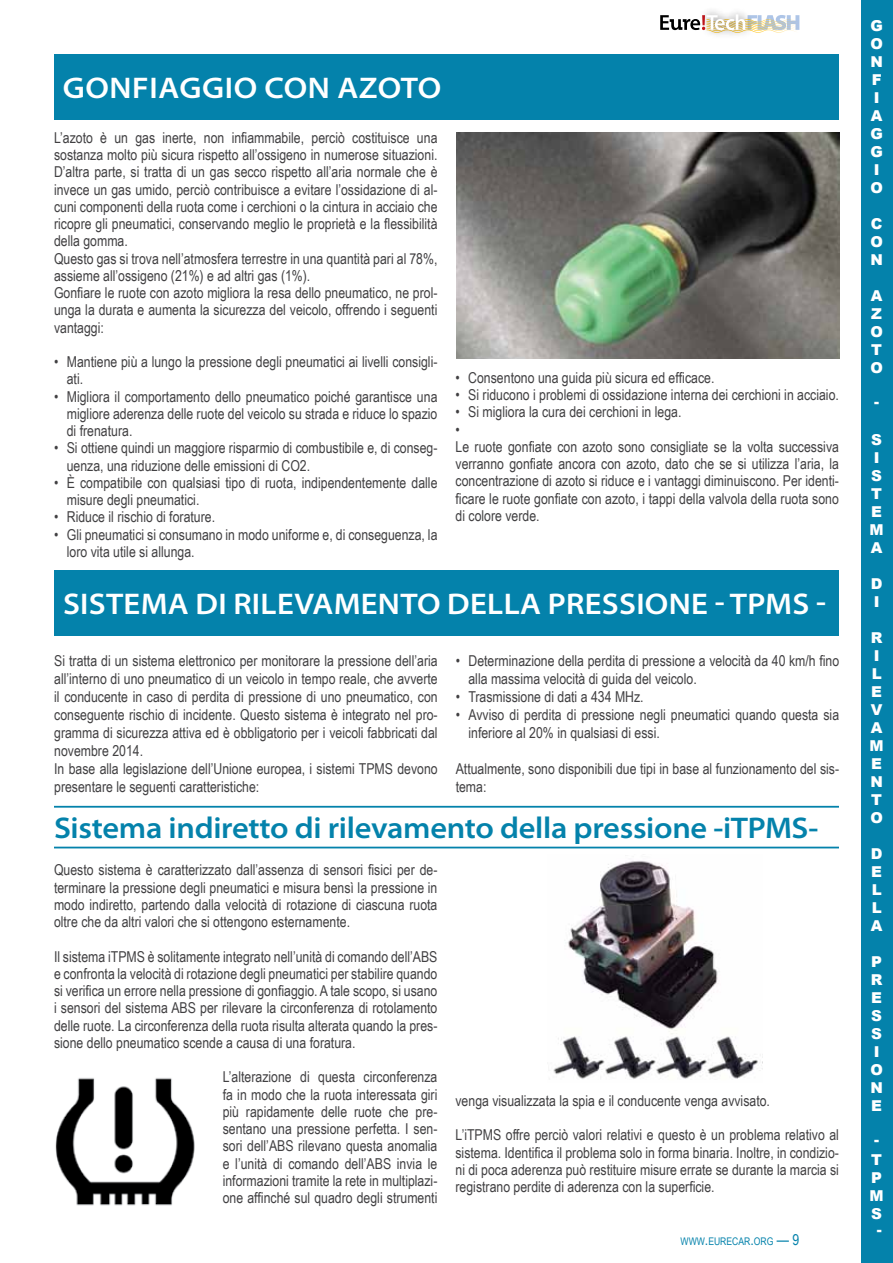
<style>
.page{position:relative;width:893px;height:1263px;background:#fff}
.page>*{position:absolute;margin:0;border:0;box-sizing:border-box;transform-origin:0 0}
.t1{font:600 semi-expanded 30px "Myriad Pro";letter-spacing:.01em;color:#fff}
.t2{font:600 semi-expanded 30px "Myriad Pro";letter-spacing:-.01em;color:#0482ab}
.t3{font:15px/17.2px "Arial Narrow";color:#414042}
.t4{font:900 15px/18px "Arial";color:#fff}
.t5{font:10.5px "Arial Narrow";color:#0482ab}
.s1{font-size:15px}
</style>
<div class="page">
<svg style="left:660px;top:14px;width:139px;height:19px"></svg>
<div style="left:862px;top:0;width:31px;height:1263px;background:#0482ab"></div>
<div style="left:54px;top:54px;width:785px;height:66px;background:#0482ab"></div>
<img style="left:456px;top:133px;width:383px;height:225px">
<div style="left:54px;top:570px;width:785px;height:66px;background:#0482ab"></div>
<hr style="left:54px;top:806px;width:785px;height:2px;background:#0482ab">
<hr style="left:54px;top:847px;width:785px;height:1px;background:#0482ab">
<img style="left:553px;top:861px;width:205px;height:218px">
<img style="left:55px;top:1078px;width:140px;height:128px">
<h1 class="t1" style="left:63px;top:71px;width:380px">GONFIAGGIO CON AZOTO</h1>
<p class="t3" style="left:54px;top:128px;width:385px">L’azoto è un gas inerte, non infiammabile, perciò costituisce una sostanza molto più sicura rispetto all’ossigeno in numerose situazioni.<br>D’altra parte, si tratta di un gas secco rispetto all’aria normale che è invece un gas umido, perciò contribuisce a evitare l’ossidazione di al&shy;cuni componenti della ruota come i cerchioni o la cintura in acciaio che ricopre gli pneumatici, conservando meglio le proprietà e la flessibilità della gomma.<br>Questo gas si trova nell’atmosfera terrestre in una quantità pari al 78%, assieme all’ossigeno (21%) e ad altri gas (1%).<br>Gonfiare le ruote con azoto migliora la resa dello pneumatico, ne prol&shy;unga la durata e aumenta la sicurezza del veicolo, offrendo i seguenti vantaggi:</p>
<p class="t3" style="left:67px;top:353px;width:372px;text-indent:-13px">• Mantiene più a lungo la pressione degli pneumatici ai livelli consigli&shy;ati.</p>
<p class="t3" style="left:67px;top:387px;width:372px;text-align:justify;text-indent:-13px">• Migliora il comportamento dello pneumatico poiché garantisce una migliore aderenza delle ruote del veicolo su strada e riduce lo spazio di frenatura.</p>
<p class="t3" style="left:67px;top:439px;width:372px;text-indent:-13px">• Si ottiene quindi un maggiore risparmio di combustibile e, di conseg&shy;uenza, una riduzione delle emissioni di CO2.</p>
<p class="t3" style="left:67px;top:473px;width:372px;text-indent:-13px">• È compatibile con qualsiasi tipo di ruota, indipendentemente dalle misure degli pneumatici.</p>
<p class="t3" style="left:54px;top:508px;width:163px">• Riduce il rischio di forature.</p>
<p class="t3" style="left:67px;top:525px;width:372px;text-indent:-13px">• Gli pneumatici si consumano in modo uniforme e, di conseguenza, la loro vita utile si allunga.</p>
<p class="t3" style="left:455px;top:368px;width:260px">• Consentono una guida più sicura ed efficace.</p>
<p class="t3" style="left:455px;top:386px;width:385px">• Si riducono i problemi di ossidazione interna dei cerchioni in acciaio.</p>
<p class="t3" style="left:455px;top:403px;width:385px">• Si migliora la cura dei cerchioni in lega.<br>•<br>Le ruote gonfiate con azoto sono consigliate se la volta successiva verranno gonfiate ancora con azoto, dato che se si utilizza l’aria, la concentrazione di azoto si riduce e i vantaggi diminuiscono. Per identi&shy;ficare le ruote gonfiate con azoto, i tappi della valvola della ruota sono di colore verde.</p>
<h1 class="t1" style="left:63px;top:587px;width:764px">SISTEMA DI RILEVAMENTO DELLA PRESSIONE - TPMS -</h1>
<p class="t3" style="left:54px;top:651px;width:385px;line-height:18px">Si tratta di un sistema elettronico per monitorare la pressione dell’aria all’interno di uno pneumatico di un veicolo in tempo reale, che avverte il conducente in caso di perdita di pressione di uno pneumatico, con conseguente rischio di incidente. Questo sistema è integrato nel pro&shy;gramma di sicurezza attiva ed è obbligatorio per i veicoli fabbricati dal novembre 2014.<br>In base alla legislazione dell’Unione europea, i sistemi TPMS devono presentare le seguenti caratteristiche:</p>
<p class="t3" style="left:468px;top:651px;width:372px;line-height:18px;text-indent:-13px">• Determinazione della perdita di pressione a velocità da 40 km/h fino alla massima velocità di guida del veicolo.</p>
<p class="t3" style="left:456px;top:688px;width:189px">• Trasmissione di dati a 434 MHz.</p>
<p class="t3" style="left:468px;top:705px;width:372px;line-height:18px;text-indent:-13px">• Avviso di perdita di pressione negli pneumatici quando questa sia inferiore al 20% in qualsiasi di essi.</p>
<p class="t3" style="left:456px;top:759px;width:385px;line-height:18px">Attualmente, sono disponibili due tipi in base al funzionamento del sis&shy;tema:</p>
<h1 class="t2" style="left:54px;top:811px;width:766px">SISTEMA INDIRETTO DI RILEVAMENTO DELLA PRESSIONE -ITPMS-</h1>
<p class="t3" style="left:54px;top:861px;width:385px;text-align:justify">Questo sistema è caratterizzato dall’assenza di sensori fisici per de&shy;terminare la pressione degli pneumatici e misura bensì la pressione in modo indiretto, partendo dalla velocità di rotazione di ciascuna ruota oltre che da altri valori che si ottengono esternamente.</p>
<p class="t3" style="left:54px;top:947px;width:385px;text-align:justify">Il sistema iTPMS è solitamente integrato nell’unità di comando dell’ABS e confronta la velocità di rotazione degli pneumatici per stabilire quando si verifica un errore nella pressione di gonfiaggio. A tale scopo, si usano i sensori del sistema ABS per rilevare la circonferenza di rotolamento delle ruote. La circonferenza della ruota risulta alterata quando la pres&shy;sione dello pneumatico scende a causa di una foratura.</p>
<p class="t3" style="left:223px;top:1068px;width:216px;text-align:justify">L’alterazione di questa circonferenza fa in modo che la ruota interessata giri più rapidamente delle ruote che pre&shy;sentano una pressione perfetta. I sen&shy;sori dell’ABS rilevano questa anomalia e l’unità di comando dell’ABS invia le informazioni tramite la rete in multiplazi&shy;one affinché sul quadro degli strumenti</p>
<p class="t3" style="left:455px;top:1091px;width:316px">venga visualizzata la spia e il conducente venga avvisato.</p>
<p class="t3" style="left:455px;top:1126px;width:385px;text-align:justify">L’iTPMS offre perciò valori relativi e questo è un problema relativo al sistema. Identifica il problema solo in forma binaria. Inoltre, in condizio&shy;ni di poca aderenza può restituire misure errate se durante la marcia si registrano perdite di aderenza con la superficie.</p>
<p class="t5" style="left:680px;top:1233px;width:120px">WWW<span class="s1">.</span>EURECAR<span class="s1">.</span>ORG <span class="s1">— 9</span></p>
<p class="t4" style="left:870px;top:16px;width:14px">G<br>O<br>N<br>F<br>I<br>A<br>G<br>G<br>I<br>O</p>
<p class="t4" style="left:870px;top:214px;width:14px;text-align:justify">C O N</p>
<p class="t4" style="left:870px;top:286px;width:14px;text-align:justify">A Z O T O</p>
<p class="t4" style="left:874px;top:392px;width:6px">-</p>
<p class="t4" style="left:870px;top:430px;width:16px">S<br>I<br>S<br>T<br>E<br>M<br>A</p>
<p class="t4" style="left:871px;top:574px;width:13px">D<br>I</p>
<p class="t4" style="left:870px;top:628px;width:16px">R<br>I<br>L<br>E<br>V<br>A<br>M<br>E<br>N<br>T<br>O</p>
<p class="t4" style="left:871px;top:844px;width:13px;text-align:justify">D E L L A</p>
<p class="t4" style="left:870px;top:952px;width:14px">P<br>R<br>E<br>S<br>S<br>I<br>O<br>N<br>E</p>
<p class="t4" style="left:871px;top:1130px;width:12px;line-height:19.5px">-<br>T</p>
<p class="t4" style="left:870px;top:1168px;width:14px;text-align:justify">P M S</p>
<p class="t4" style="left:877px;top:1220px;width:6px">-</p>
</div>
